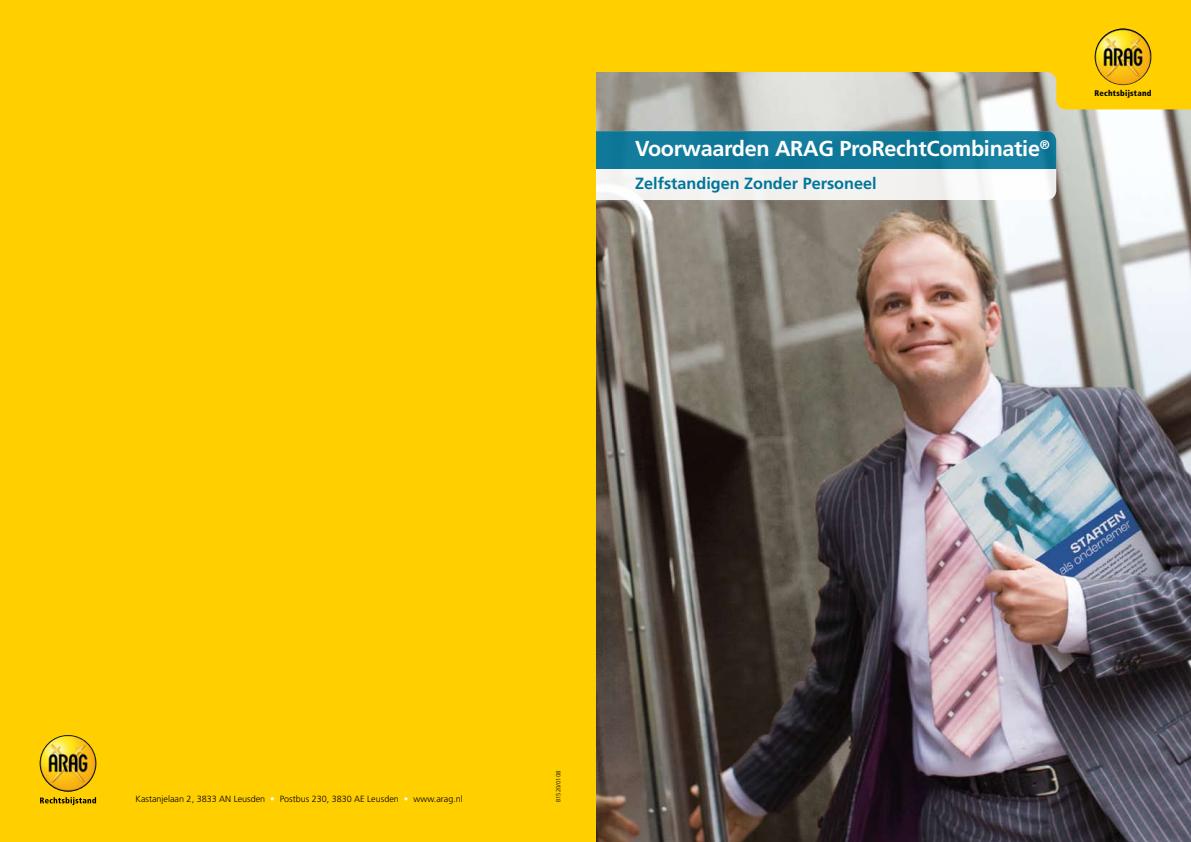
<style>
.page{position:relative;width:1191px;height:842px;background:#fff}
.page>*{position:absolute;margin:0;border:0;box-sizing:border-box;transform-origin:0 0}
.t1{font:700 21.6px "Frutiger";letter-spacing:-.015em;color:#fff}
.t2{font:700 16.2px "Frutiger";color:#00759a}
.t3{font:300 9px "Frutiger";color:#000}
.t4{font:900 condensed 8.2px "Frutiger";letter-spacing:.03em;color:#000}
.t5{font:300 6px "Frutiger";color:#000}
.s1{color:#fff}
</style>
<div class="page">
<img style="left:595px;top:109px;width:596px;height:733px">
<svg style="left:595px;top:0;width:596px;height:109px;background:#ecc831"></svg>
<svg style="left:532px;top:131px;width:524px;height:69px;fill:#f3f3f1"></svg>
<div style="left:544px;top:131px;width:512px;height:37px;background:#11799a"></div>
<img style="left:1094px;top:28px;width:57px;height:57px">
<div style="left:0;top:0;width:595px;height:842px;background:#ffcf00"></div>
<svg style="left:40px;top:797px;width:56px;height:8px"></svg>
<img style="left:40px;top:735px;width:56px;height:57px;border-radius:28px">
<h1 class="t1" style="left:635px;top:136px;width:416px">Voorwaarden ARAG ProRechtCombinatie<sup>®</sup></h1>
<h2 class="t2" style="left:635px;top:174px;width:243px">Zelfstandigen Zonder Personeel</h2>
<p class="t4" style="left:1094px;top:89px;width:59px">Rechtsbijstand</p>
<p class="t3" style="left:136px;top:794px;width:329px">Kastanjelaan 2, 3833 AN Leusden <span class="s1">•</span> Postbus 230, 3830 AE Leusden <span class="s1">•</span> www.arag.nl</p>
<p class="t5" style="left:555px;top:802px;width:33px;rotate:-90deg">B1520/0108</p>
</div>
